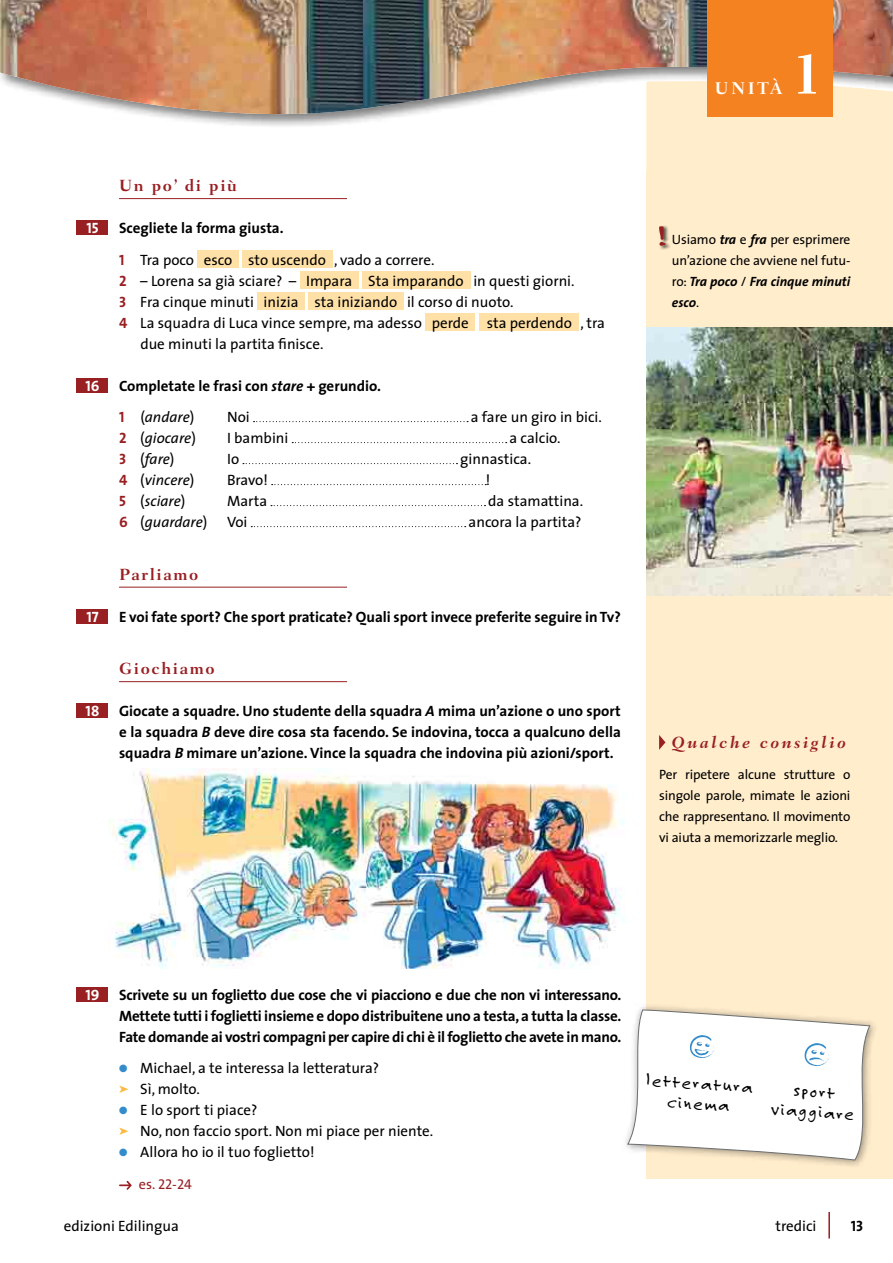
<style>
.page{position:relative;width:893px;height:1263px;background:#fff}
.page>*{position:absolute;margin:0;border:0;box-sizing:border-box;transform-origin:0 0}
.t1{font:700 59.4px "Fairfield LT Std";color:#fff}
.t2{font:18px/20.2px "Felt Tip CV";color:#000;text-align:center}
.t3{font:700 17.25px "Fairfield LT Std";letter-spacing:.15em;color:#fff}
.t4{font:700 16.5px "Fairfield LT Std";letter-spacing:.1em;color:#981f22}
.t5{font:italic 700 16.5px "Fairfield LT Std";letter-spacing:.15em;color:#981f22}
.t6{font:15px/21px "The Sans CV Bold";color:#000;text-align:justify}
.t7{font:15px/21px "The Sans CV";color:#000}
.t8{font:italic 15px "The Sans CV";color:#000}
.t9{font:15px "The Sans CV Bold Caps";color:#fff}
.t10{font:15px "The Sans CV Bold Caps";color:#000}
.t11{font:14.25px "The Sans CV Caps";color:#981f22}
.t12{font:13.5px/21px "The Sans CV";letter-spacing:-.01em;color:#000}
.t13{font:italic 13.5px/21px "The Sans CV Bold";color:#000}
.s1{font-family:"The Sans CV Bold Caps";color:#981f22}
.s2{font-style:italic}
.s3{font-family:"The Sans CV Bold Caps";font-style:normal;color:#981f22}
.s4{font-style:normal}
.s5{font-family:"The Sans CV Bold";font-style:italic}
.s6{font-family:"The Sans CV";font-style:normal}
.s7{color:#358ccb}
.s8{font-family:"The Sans CV"}
</style>
<div class="page">
<div style="left:646px;top:131px;width:247px;height:39px;background:#ffedcc"></div>
<hr style="left:828px;top:1212px;width:2px;height:26px;background:#981f22">
<svg style="left:149px;top:115px;width:744px;height:16px"></svg>
<img style="left:0;top:0;width:893px;height:115px">
<div style="left:707px;top:0;width:125px;height:117px;background:#f58220"></div>
<div style="left:646px;top:170px;width:247px;height:1008px;background:#ffedcc"></div>
<div style="left:658px;top:225px;width:13px;height:25px;background:#000;opacity:.7"></div>
<svg style="left:659px;top:226px;width:8px;height:20px"></svg>
<svg style="left:659px;top:735px;width:6px;height:15px"></svg>
<hr style="left:119px;top:198px;width:228px;height:1px;background:#981f22">
<hr style="left:119px;top:587px;width:228px;height:1px;background:#981f22">
<hr style="left:119px;top:681px;width:228px;height:1px;background:#981f22">
<div style="left:197px;top:251px;width:42px;height:17px;background:#ffe1a7"></div>
<div style="left:242px;top:251px;width:90px;height:17px;background:#ffe1a7"></div>
<div style="left:300px;top:272px;width:59px;height:17px;background:#ffe1a7"></div>
<div style="left:362px;top:272px;width:108px;height:17px;background:#ffe1a7"></div>
<div style="left:257px;top:293px;width:48px;height:17px;background:#ffe1a7"></div>
<div style="left:308px;top:293px;width:96px;height:17px;background:#ffe1a7"></div>
<div style="left:425px;top:314px;width:50px;height:17px;background:#ffe1a7"></div>
<div style="left:478px;top:314px;width:100px;height:17px;background:#ffe1a7"></div>
<svg style="left:254px;top:421px;width:214px;height:1px"></svg>
<svg style="left:292px;top:442px;width:215px;height:1px"></svg>
<svg style="left:243px;top:463px;width:214px;height:1px"></svg>
<svg style="left:272px;top:484px;width:214px;height:1px"></svg>
<svg style="left:271px;top:505px;width:214px;height:1px"></svg>
<svg style="left:251px;top:526px;width:215px;height:1px"></svg>
<div style="left:77px;top:220px;width:31px;height:15px;background:#981f22"></div>
<div style="left:77px;top:378px;width:31px;height:15px;background:#981f22"></div>
<div style="left:77px;top:609px;width:31px;height:15px;background:#981f22"></div>
<div style="left:77px;top:703px;width:31px;height:15px;background:#981f22"></div>
<img style="left:112px;top:769px;width:512px;height:199px">
<div style="left:77px;top:987px;width:31px;height:15px;background:#981f22"></div>
<svg style="left:119px;top:1181px;width:13px;height:9px"></svg>
<div style="left:621px;top:1003px;width:258px;height:166px;background:#000;opacity:.41"></div>
<svg style="left:627px;top:1009px;width:245px;height:152px;background:#f7f5f2"></svg>
<img style="left:646px;top:327px;width:247px;height:268px">
<p class="t9" style="left:86px;top:215px;width:14px">15</p>
<p class="t9" style="left:85px;top:373px;width:16px">16</p>
<p class="t9" style="left:86px;top:604px;width:14px">17</p>
<p class="t9" style="left:86px;top:698px;width:15px">18</p>
<p class="t4" style="left:119px;top:176px;width:119px">Un po’ di più</p>
<p class="t6" style="left:119px;top:217px;width:166px">Scegliete la forma giusta.</p>
<p class="t7" style="left:119px;top:249px;width:317px"><span class="s1">1</span> Tra poco esco sto uscendo , vado a correre.</p>
<p class="t7" style="left:119px;top:270px;width:457px"><span class="s1">2</span> – Lorena sa già sciare? – Impara Sta imparando in questi giorni.</p>
<p class="t7" style="left:119px;top:291px;width:396px"><span class="s1">3</span> Fra cinque minuti inizia sta iniziando il corso di nuoto.</p>
<p class="t7" style="left:119px;top:312px;width:487px"><span class="s1">4</span> La squadra di Luca vince sempre, ma adesso perde sta perdendo , tra</p>
<p class="t7" style="left:140px;top:333px;width:185px">due minuti la partita finisce.</p>
<p class="t6" style="left:119px;top:375px;width:263px">Completate le frasi con <span class="s2">stare</span> + gerundio.</p>
<p class="t8" style="left:119px;top:405px;width:77px"><span class="s3">1</span> <span class="s4">(</span>andare<span class="s4">)</span></p>
<p class="t7" style="left:227px;top:406px;width:24px">Noi</p>
<p class="t7" style="left:471px;top:406px;width:133px">a fare un giro in bici.</p>
<p class="t8" style="left:119px;top:426px;width:78px"><span class="s3">2</span> <span class="s4">(</span>giocare<span class="s4">)</span></p>
<p class="t7" style="left:227px;top:427px;width:63px">I bambini</p>
<p class="t7" style="left:510px;top:427px;width:52px">a calcio.</p>
<p class="t8" style="left:119px;top:447px;width:57px"><span class="s3">3</span> <span class="s4">(</span>fare<span class="s4">)</span></p>
<p class="t7" style="left:227px;top:448px;width:14px">Io</p>
<p class="t7" style="left:460px;top:448px;width:72px">ginnastica.</p>
<p class="t8" style="left:119px;top:468px;width:77px"><span class="s3">4</span> <span class="s4">(</span>vincere<span class="s4">)</span></p>
<p class="t7" style="left:227px;top:469px;width:42px">Bravo!</p>
<p class="t7" style="left:486px;top:469px;width:6px">!</p>
<p class="t8" style="left:119px;top:489px;width:68px"><span class="s3">5</span> <span class="s4">(</span>sciare<span class="s4">)</span></p>
<p class="t7" style="left:227px;top:490px;width:42px">Marta</p>
<p class="t7" style="left:488px;top:490px;width:96px">da stamattina.</p>
<p class="t8" style="left:119px;top:510px;width:90px"><span class="s3">6</span> <span class="s4">(</span>guardare<span class="s4">)</span></p>
<p class="t7" style="left:227px;top:511px;width:22px">Voi</p>
<p class="t7" style="left:469px;top:511px;width:114px">ancora la partita?</p>
<p class="t4" style="left:119px;top:564px;width:81px">Parliamo</p>
<p class="t6" style="left:119px;top:606px;width:503px">E voi fate sport? Che sport praticate? Quali sport invece preferite seguire in Tv?</p>
<p class="t4" style="left:119px;top:659px;width:97px">Giochiamo</p>
<p class="t6" style="left:119px;top:700px;width:503px">Giocate a squadre. Uno studente della squadra <span class="s2">A</span> mima un’azione o uno sport e la squadra <span class="s2">B</span> deve dire cosa sta facendo. Se indovina, tocca a qualcuno della squadra <span class="s2">B</span> mimare un’azione. Vince la squadra che indovina più azioni/sport.</p>
<p class="t3" style="left:715px;top:78px;width:69px">UNITÀ</p>
<h1 class="t1" style="left:789px;top:39px;width:37px">1</h1>
<p class="t12" style="left:672px;top:228px;width:180px">Usiamo <span class="s5">tra</span> e <span class="s5">fra</span> per esprimere un’azione che avviene nel futu-</p>
<p class="t13" style="left:672px;top:270px;width:180px"><span class="s6">ro:</span> Tra poco <span class="s6">/</span> Fra cinque minuti esco<span class="s6">.</span></p>
<p class="t5" style="left:672px;top:732px;width:176px">Qualche consiglio</p>
<p class="t12" style="left:659px;top:764px;width:193px;text-align:justify">Per ripetere alcune strutture o singole parole, mimate le azioni che rappresentano. Il movimento vi aiuta a memorizzarle meglio.</p>
<p class="t9" style="left:85px;top:982px;width:16px">19</p>
<p class="t6" style="left:119px;top:984px;width:504px">Scrivete su un foglietto due cose che vi piacciono e due che non vi interessano.<br>Mettete tutti i foglietti insieme e dopo distribuitene uno a testa, a tutta la classe.<br>Fate domande ai vostri compagni per capire di chi è il foglietto che avete in mano.</p>
<p class="t7" style="left:140px;top:1057px;width:240px;text-indent:-21px"><span class="s7">●</span> Michael, a te interessa la letteratura?<br>Sì, molto.</p>
<p class="t7" style="left:140px;top:1099px;width:295px;text-indent:-21px"><span class="s7">●</span> E lo sport ti piace?<br>No, non faccio sport. Non mi piace per niente.</p>
<p class="t7" style="left:119px;top:1141px;width:197px"><span class="s7">●</span> Allora ho io il tuo foglietto!</p>
<p class="t11" style="left:139px;top:1172px;width:54px"><span class="s8">es.</span> 22-24</p>
<p class="t2" style="left:647px;top:1069px;width:108px;rotate:4deg">letteratura cinema</p>
<p class="t2" style="left:774px;top:1078px;width:84px;rotate:4deg">sport viaggiare</p>
<p class="t7" style="left:64px;top:1215px;width:117px">edizioni Edilingua</p>
<p class="t10" style="left:851px;top:1213px;width:14px">13</p>
<p class="t7" style="left:775px;top:1215px;width:42px">tredici</p>
</div>
